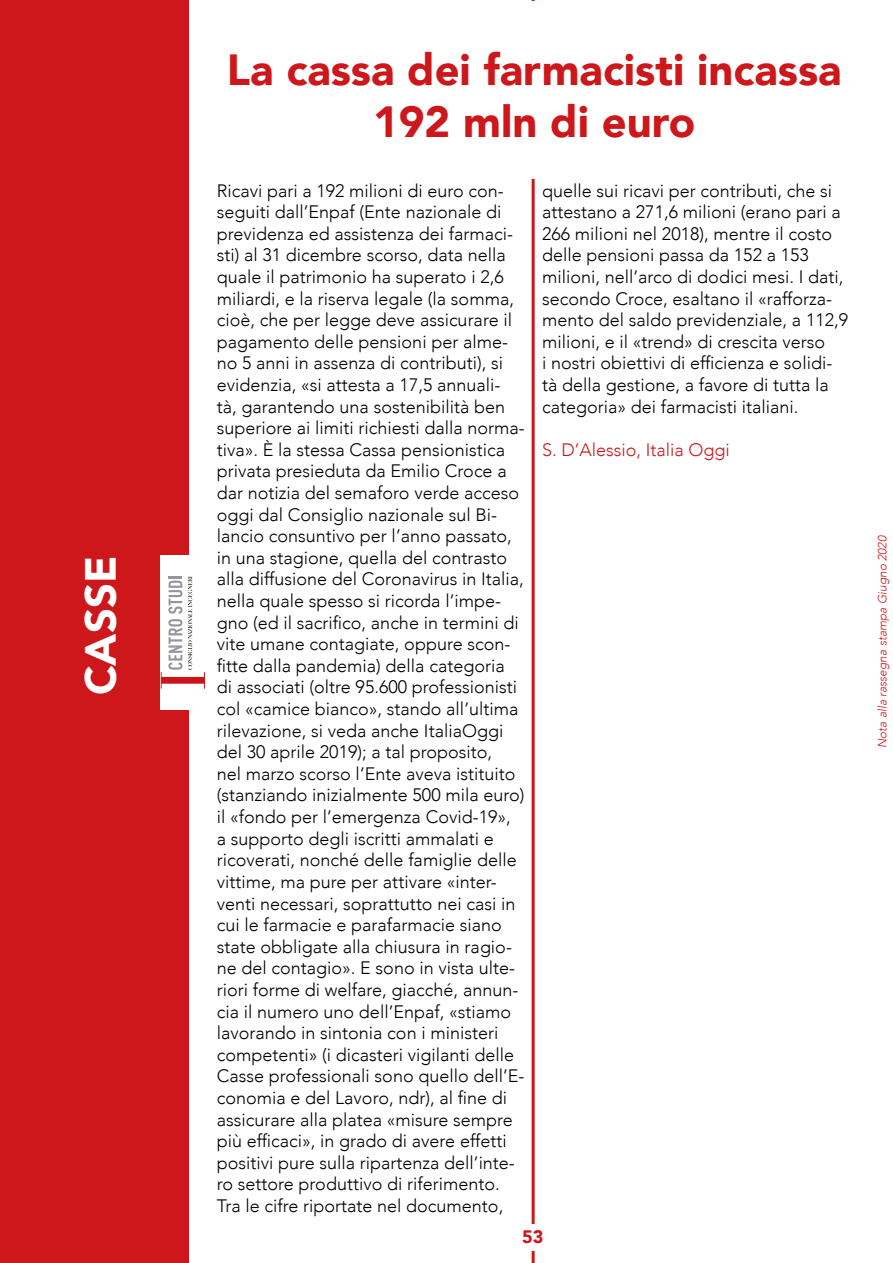
<style>
.page{position:relative;width:893px;height:1263px;background:#fff}
.page>*{position:absolute;margin:0;border:0;box-sizing:border-box;transform-origin:0 0}
.t1{font:900 43.5px/52.2px "Avenir";color:#cd171a;text-align:center}
.t2{font:900 43.5px "Avenir";color:#fff}
.t3{font:300 18px/21.6px "Avenir";color:#000}
.t4{font:300 18px "Avenir";color:#cd171a}
.t5{font:900 18px "Avenir";color:#cd171a}
.t6{font:italic 300 12px "Avenir";color:#cd171a}
</style>
<div class="page">
<div style="left:0;top:0;width:188px;height:1263px;background:#cd171a"></div>
<hr style="left:532px;top:0;width:3px;height:1263px;background:#cd171a">
<div style="left:489px;top:1px;width:72px;height:12px;background:#fff"></div>
<div style="left:499px;top:167px;width:73px;height:12px;background:#fff"></div>
<div style="left:161px;top:555px;width:56px;height:155px;background:#fff"></div>
<svg style="left:161px;top:576px;width:44px;height:113px"></svg>
<div style="left:516px;top:1225px;width:33px;height:25px;background:#fff"></div>
<div style="left:220px;top:13px;width:629px;height:153px;background:#fff"></div>
<h1 class="t2" style="left:63px;top:695px;width:141px;rotate:-90deg">CASSE</h1>
<h1 class="t1" style="left:227px;top:43px;width:616px">La cassa dei farmacisti incassa<br>192 mln di euro</h1>
<p class="t3" style="left:217px;top:180px;width:310px">Ricavi pari a 192 milioni di euro con&shy;seguiti dall’Enpaf (Ente nazionale di previdenza ed assistenza dei farmaci&shy;sti) al 31 dicembre scorso, data nella quale il patrimonio ha superato i 2,6 miliardi, e la riserva legale (la somma, cioè, che per legge deve assicurare il pagamento delle pensioni per alme&shy;no 5 anni in assenza di contributi), si evidenzia, «si attesta a 17,5 annuali-<br>tà, garantendo una sostenibilità ben superiore ai limiti richiesti dalla norma&shy;tiva». È la stessa Cassa pensionistica privata presieduta da Emilio Croce a dar notizia del semaforo verde acceso oggi dal Consiglio nazionale sul Bi&shy;lancio consuntivo per l’anno passato, in una stagione, quella del contrasto alla diffusione del Coronavirus in Italia, nella quale spesso si ricorda l’impe&shy;gno (ed il sacrifico, anche in termini di vite umane contagiate, oppure scon&shy;fitte dalla pandemia) della categoria<br>di associati (oltre 95.600 professionisti col «camice bianco», stando all’ultima rilevazione, si veda anche ItaliaOggi del 30 aprile 2019); a tal proposito,<br>nel marzo scorso l’Ente aveva istituito (stanziando inizialmente 500 mila euro) il «fondo per l’emergenza Covid-19»,<br>a supporto degli iscritti ammalati e ricoverati, nonché delle famiglie delle vittime, ma pure per attivare «inter&shy;venti necessari, soprattutto nei casi in cui le farmacie e parafarmacie siano state obbligate alla chiusura in ragio&shy;ne del contagio». E sono in vista ulte&shy;riori forme di welfare, giacché, annun&shy;cia il numero uno dell’Enpaf, «stiamo lavorando in sintonia con i ministeri competenti» (i dicasteri vigilanti delle Casse professionali sono quello dell’E&shy;conomia e del Lavoro, ndr), al fine di assicurare alla platea «misure sempre più efficaci», in grado di avere effetti positivi pure sulla ripartenza dell’inte&shy;ro settore produttivo di riferimento.<br>Tra le cifre riportate nel documento,</p>
<p class="t3" style="left:542px;top:180px;width:307px">quelle sui ricavi per contributi, che si attestano a 271,6 milioni (erano pari a 266 milioni nel 2018), mentre il costo delle pensioni passa da 152 a 153 milioni, nell’arco di dodici mesi. I dati, secondo Croce, esaltano il «rafforza&shy;mento del saldo previdenziale, a 112,9 milioni, e il «trend» di crescita verso<br>i nostri obiettivi di efficienza e solidi&shy;tà della gestione, a favore di tutta la categoria» dei farmacisti italiani.</p>
<p class="t4" style="left:542px;top:439px;width:189px">S. D’Alessio, Italia Oggi</p>
<p class="t5" style="left:522px;top:1222px;width:23px">53</p>
<p class="t6" style="left:875px;top:748px;width:214px;rotate:-90deg">Nota alla rassegna stampa Giugno 2020</p>
</div>
